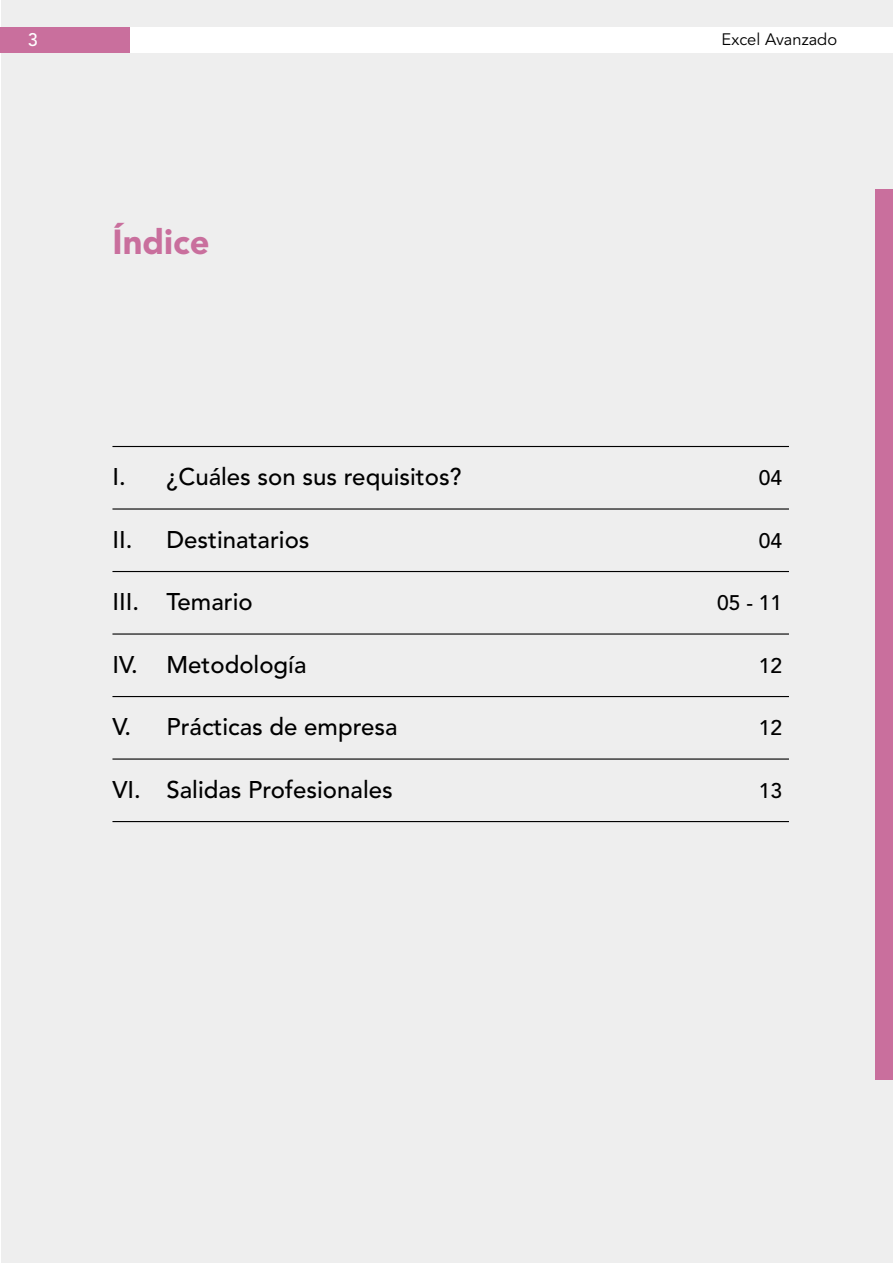
<style>
.page{position:relative;width:893px;height:1263px;background:#eee}
.page>*{position:absolute;margin:0;border:0;box-sizing:border-box;transform-origin:0 0}
.t1{font:900 34.5px "Avenir LT Std";color:#c96f9d}
.t2{font:500 24px "Avenir LT Std";color:#000}
.t3{font:500 21px "Avenir LT Std";color:#000}
.t4{font:500 18px "Avenir LT Std";color:#fff}
.t5{font:16.5px "Avenir LT Std";color:#000}
</style>
<div class="page">
<hr style="left:0;top:0;width:1px;height:1263px;background:#fff">
<div style="left:130px;top:28px;width:763px;height:25px;background:#fff"></div>
<div style="left:0;top:28px;width:130px;height:25px;background:#c96f9d"></div>
<div style="left:876px;top:189px;width:17px;height:891px;background:#c96f9d"></div>
<hr style="left:112px;top:446px;width:677px;height:1px;background:#000">
<hr style="left:112px;top:508px;width:677px;height:2px;background:#000">
<hr style="left:112px;top:571px;width:677px;height:1px;background:#000">
<hr style="left:112px;top:633px;width:677px;height:2px;background:#000">
<hr style="left:112px;top:696px;width:677px;height:1px;background:#000">
<hr style="left:112px;top:758px;width:677px;height:2px;background:#000">
<hr style="left:112px;top:821px;width:677px;height:1px;background:#000">
<p class="t4" style="left:28px;top:30px;width:12px">3</p>
<p class="t5" style="left:722px;top:30px;width:117px">Excel Avanzado</p>
<h1 class="t1" style="left:112px;top:221px;width:99px">Índice</h1>
<p class="t2" style="left:112px;top:463px;width:351px">I. ¿Cuáles son sus requisitos?</p>
<p class="t2" style="left:112px;top:526px;width:199px">II. Destinatarios</p>
<p class="t2" style="left:112px;top:588px;width:142px">III. Temario</p>
<p class="t2" style="left:112px;top:651px;width:196px">IV. Metodología</p>
<p class="t2" style="left:112px;top:713px;width:287px">V. Prácticas de empresa</p>
<p class="t2" style="left:112px;top:776px;width:282px">VI. Salidas Profesionales</p>
<p class="t3" style="left:759px;top:466px;width:25px">04</p>
<p class="t3" style="left:759px;top:528px;width:25px">04</p>
<p class="t3" style="left:717px;top:591px;width:67px">05 - 11</p>
<p class="t3" style="left:759px;top:653px;width:25px">12</p>
<p class="t3" style="left:759px;top:716px;width:25px">12</p>
<p class="t3" style="left:759px;top:778px;width:25px">13</p>
</div>
